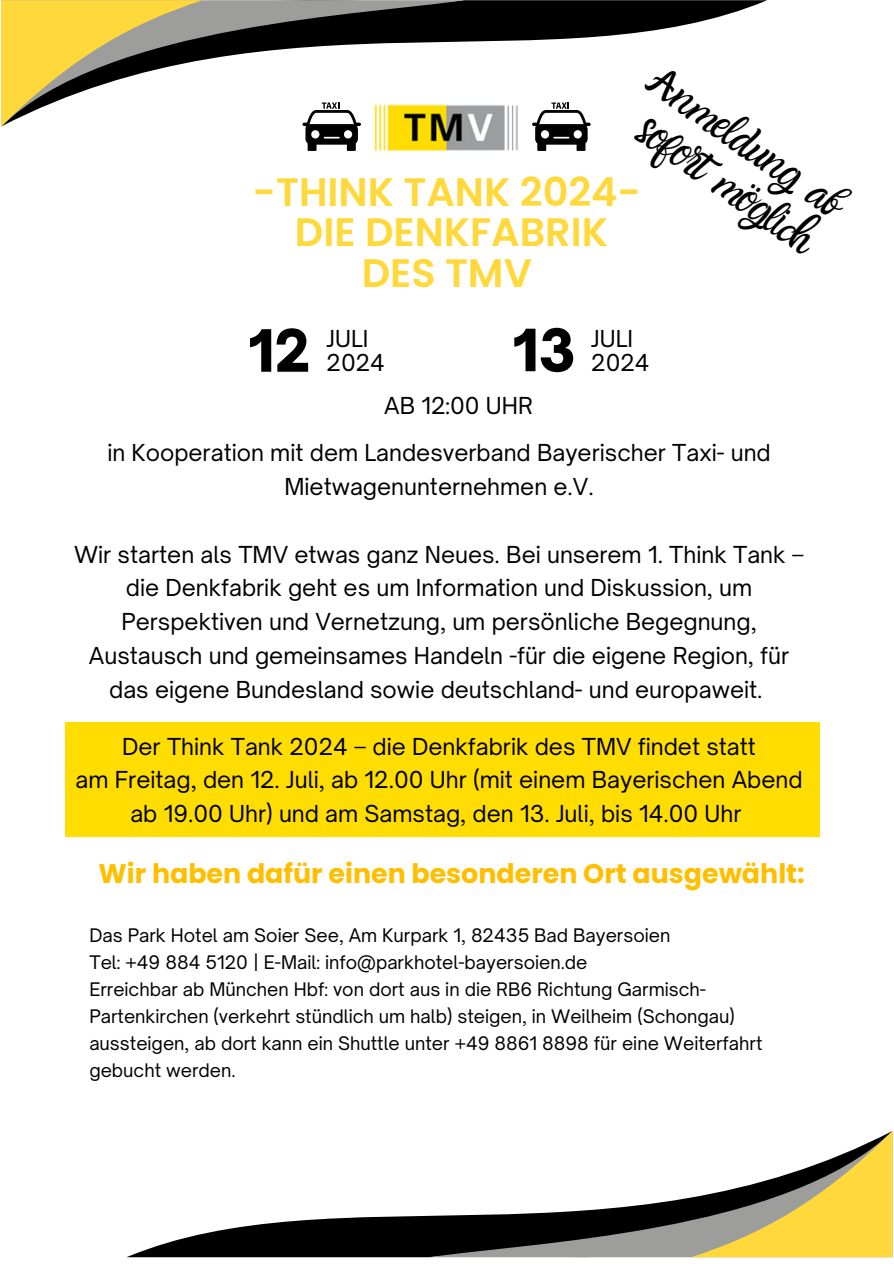
<style>
.page{position:relative;width:894px;height:1264px;background:#fff}
.page>*{position:absolute;margin:0;border:0;box-sizing:border-box;transform-origin:0 0}
.t1{font:900 55.8px "Open Sauce One";color:#000}
.t2{font:600 39.75px "Poppins";color:#ffd83c}
.t3{font:33px/46.2px "Amazone";color:#000;text-align:center}
.t4{font:700 26.85px "Poppins";color:#ffbf00}
.t5{font:22.35px/33.8px "Open Sauce One";color:#000;text-align:center}
.t6{font:17.85px/27px "Open Sauce One";color:#000}
</style>
<div class="page">
<svg style="left:464px;top:0;width:303px;height:126px"></svg>
<svg style="left:202px;top:0;width:262px;height:60px"></svg>
<svg style="left:1px;top:0;width:201px;height:126px"></svg>
<svg style="left:126px;top:1215px;width:766px;height:43px;fill:#000"></svg>
<svg style="left:429px;top:1197px;width:262px;height:60px"></svg>
<svg style="left:691px;top:1131px;width:201px;height:126px"></svg>
<svg style="left:302px;top:102px;width:59px;height:49px"></svg>
<img style="left:374px;top:91px;width:148px;height:60px">
<svg style="left:532px;top:102px;width:58px;height:49px"></svg>
<div style="left:65px;top:722px;width:754px;height:114px;background:#ffdd01"></div>
<p class="t3" style="left:665px;top:61px;width:226px;rotate:35deg">Anmeldung ab sofort möglich</p>
<h2 class="t2" style="left:253px;top:164px;width:389px">-THINK TANK 2024-</h2>
<p class="t2" style="left:295px;top:205px;width:315px">DIE DENKFABRIK</p>
<p class="t2" style="left:361px;top:245px;width:172px">DES TMV</p>
<p class="t1" style="left:248px;top:316px;width:64px">12</p>
<h1 class="t5" style="left:326px;top:322px;width:43px">JULI</h1>
<h1 class="t5" style="left:326px;top:345px;width:60px">2024</h1>
<p class="t1" style="left:512px;top:315px;width:64px">13</p>
<h4 class="t5" style="left:591px;top:321px;width:43px">JULI</h4>
<h4 class="t5" style="left:591px;top:345px;width:60px">2024</h4>
<h4 class="t5" style="left:384px;top:389px;width:150px">AB 12:00 UHR</h4>
<h1 class="t5" style="left:107px;top:436px;width:664px">in Kooperation mit dem Landesverband Bayerischer Taxi- und<br>Mietwagenunternehmen e.V.</h1>
<p class="t5" style="left:74px;top:537px;width:731px">Wir starten als TMV etwas ganz Neues. Bei unserem 1. Think Tank – die Denkfabrik geht es um Information und Diskussion, um Perspektiven und Vernetzung, um persönliche Begegnung, Austausch und gemeinsames Handeln -für die eigene Region, für das eigene Bundesland sowie deutschland- und europaweit.</p>
<p class="t5" style="left:75px;top:729px;width:728px">Der Think Tank 2024 – die Denkfabrik des TMV findet statt<br>am Freitag, den 12. Juli, ab 12.00 Uhr (mit einem Bayerischen Abend ab 19.00 Uhr) und am Samstag, den 13. Juli, bis 14.00 Uhr</p>
<h4 class="t4" style="left:99px;top:854px;width:707px">Wir haben dafür einen besonderen Ort ausgewählt:</h4>
<h5 class="t6" style="left:89px;top:921px;width:582px">Das Park Hotel am Soier See, Am Kurpark 1, 82435 Bad Bayersoien</h5>
<h5 class="t6" style="left:89px;top:948px;width:499px">Tel: +49 884 5120 | E-Mail: info@parkhotel-bayersoien.de</h5>
<h5 class="t6" style="left:89px;top:975px;width:674px">Erreichbar ab München Hbf: von dort aus in die RB6 Richtung Garmisch-Partenkirchen (verkehrt stündlich um halb) steigen, in Weilheim (Schongau) aussteigen, ab dort kann ein Shuttle unter +49 8861 8898 für eine Weiterfahrt gebucht werden.</h5>
</div>
